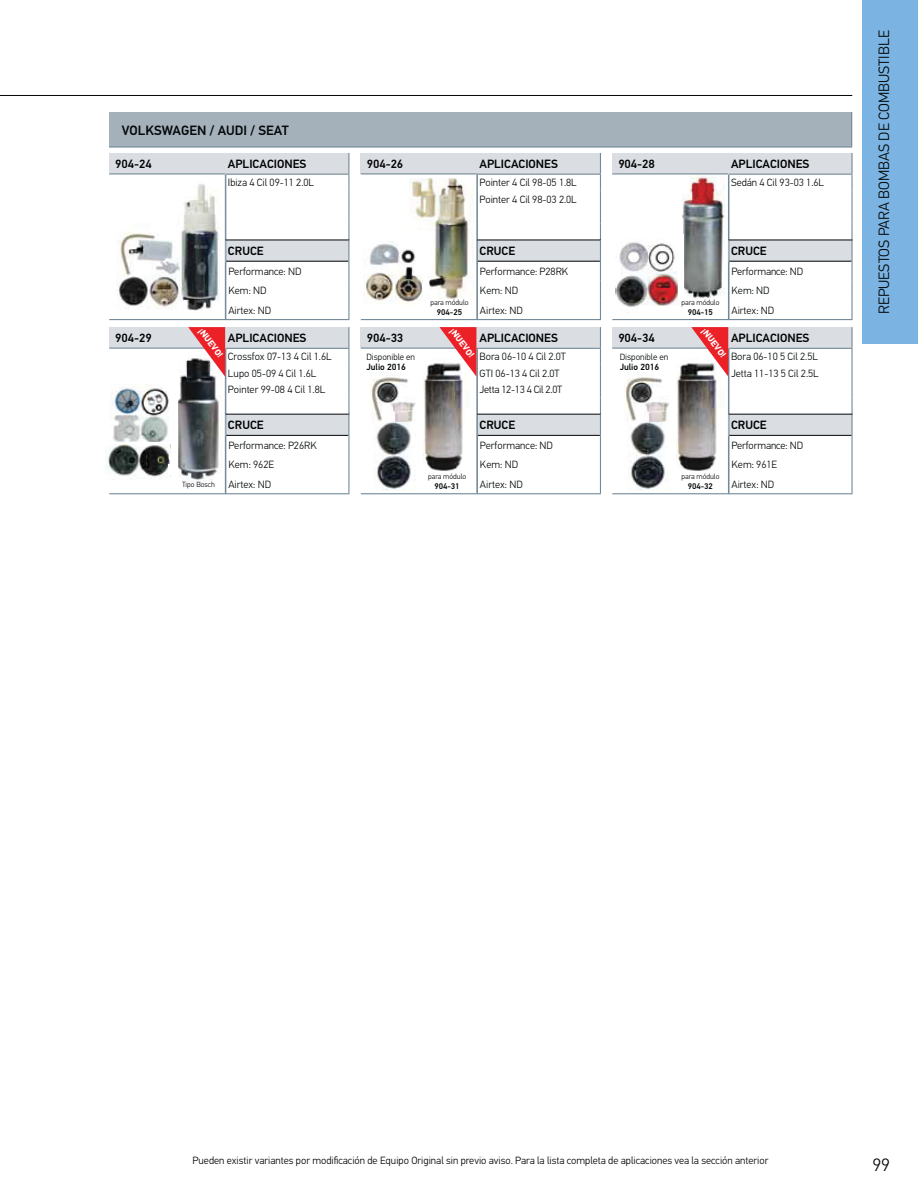
<style>
.page{position:relative;width:918px;height:1188px;background:#fff}
.page>*{position:absolute;margin:0;border:0;box-sizing:border-box;transform-origin:0 0}
.t1{font:300 18px "Hella DIN Universal";color:#040809}
.t2{font:300 15px "Hella DIN Universal";color:#040809}
.t3{font:500 13.5px "Hella DIN Universal";color:#040809}
.t4{font:500 12px "Hella DIN Universal";color:#010202}
.t5{font:300 10.5px/19.4px "Hella DIN Universal";color:#040809}
.t6{font:300 10.5px "Hella DIN Universal";color:#010202}
.t7{font:300 9px "Hella DIN Universal";color:#040809}
.t8{font:700 9px "Hella DIN Universal";color:#fff}
.t9{font:500 9px "Hella DIN Universal";color:#040809}
.t10{font:500 8.25px "Hella DIN Universal";color:#040809}
.t11{font:300 7.5px "Hella DIN Universal";color:#040809}
</style>
<div class="page">
<img style="left:106px;top:444px;width:64px;height:34px">
<div style="left:169px;top:452px;width:8px;height:11px;background:#fff;border-radius:50%"></div>
<div style="left:169px;top:465px;width:6px;height:10px;background:#fff"></div>
<img style="left:409px;top:174px;width:64px;height:126px">
<div style="left:393px;top:233px;width:33px;height:77px;background:#fff"></div>
<div style="left:422px;top:279px;width:7px;height:17px;background:#fff"></div>
<img style="left:116px;top:174px;width:103px;height:137px">
<img style="left:365px;top:242px;width:57px;height:63px">
<img style="left:683px;top:174px;width:41px;height:125px">
<img style="left:178px;top:360px;width:10px;height:117px">
<img style="left:423px;top:363px;width:16px;height:108px">
<img style="left:677px;top:363px;width:14px;height:108px">
<img style="left:371px;top:377px;width:44px;height:113px">
<img style="left:624px;top:377px;width:45px;height:113px">
<img style="left:616px;top:242px;width:64px;height:65px">
<div style="left:678px;top:235px;width:5px;height:64px;background:#fff"></div>
<img style="left:111px;top:386px;width:57px;height:56px">
<svg style="left:139px;top:441px;width:6px;height:4px"></svg>
<div style="left:863px;top:0;width:55px;height:344px;background:#7bb4e2"></div>
<hr style="left:0;top:95px;width:852px;height:1px;background:#040809">
<div style="left:109px;top:112px;width:743px;height:35px;background:#a4b1bb"></div>
<hr style="left:851px;top:112px;width:1px;height:34px;background:#748a98">
<hr style="left:109px;top:146px;width:743px;height:2px;background:#748a98">
<div style="left:109px;top:153px;width:116px;height:21px;background:#dadee3"></div>
<hr style="left:109px;top:173px;width:117px;height:1px;background:#748a98">
<hr style="left:109px;top:319px;width:117px;height:1px;background:#748a98">
<svg style="left:225px;top:153px;width:124px;height:166px"></svg>
<hr style="left:225px;top:319px;width:124px;height:1px;background:#748a98">
<div style="left:361px;top:153px;width:116px;height:21px;background:#dadee3"></div>
<hr style="left:361px;top:173px;width:117px;height:1px;background:#748a98">
<hr style="left:476px;top:174px;width:2px;height:145px;background:#748a98">
<hr style="left:361px;top:319px;width:117px;height:1px;background:#748a98">
<svg style="left:477px;top:153px;width:124px;height:166px"></svg>
<hr style="left:477px;top:319px;width:124px;height:1px;background:#748a98">
<div style="left:612px;top:153px;width:117px;height:21px;background:#dadee3"></div>
<hr style="left:612px;top:173px;width:117px;height:1px;background:#748a98">
<hr style="left:612px;top:319px;width:117px;height:1px;background:#748a98">
<svg style="left:728px;top:153px;width:125px;height:166px"></svg>
<hr style="left:729px;top:319px;width:124px;height:1px;background:#748a98">
<div style="left:109px;top:327px;width:116px;height:21px;background:#dadee3"></div>
<hr style="left:109px;top:348px;width:117px;height:1px;background:#748a98">
<hr style="left:109px;top:493px;width:117px;height:1px;background:#748a98">
<hr style="left:225px;top:493px;width:124px;height:1px;background:#748a98">
<div style="left:361px;top:327px;width:116px;height:21px;background:#dadee3"></div>
<hr style="left:361px;top:348px;width:117px;height:1px;background:#748a98">
<hr style="left:361px;top:493px;width:117px;height:1px;background:#748a98">
<hr style="left:477px;top:493px;width:124px;height:1px;background:#748a98">
<div style="left:612px;top:327px;width:117px;height:21px;background:#dadee3"></div>
<hr style="left:612px;top:348px;width:117px;height:1px;background:#748a98">
<hr style="left:612px;top:493px;width:117px;height:1px;background:#748a98">
<hr style="left:729px;top:493px;width:124px;height:1px;background:#748a98">
<svg style="left:439px;top:327px;width:162px;height:166px"></svg>
<svg style="left:188px;top:327px;width:161px;height:166px"></svg>
<svg style="left:691px;top:327px;width:162px;height:166px"></svg>
<p class="t3" style="left:122px;top:125px;width:168px">VOLKSWAGEN / AUDI / SEAT</p>
<p class="t4" style="left:115px;top:159px;width:38px">904-24</p>
<p class="t4" style="left:228px;top:159px;width:80px">APLICACIONES</p>
<p class="t5" style="left:228px;top:174px;width:88px">Ibiza 4 Cil 09-11 2.0L</p>
<p class="t4" style="left:228px;top:246px;width:37px">CRUCE</p>
<p class="t5" style="left:228px;top:262px;width:75px">Performance: ND<br>Kem: ND<br>Airtex: ND</p>
<p class="t4" style="left:367px;top:159px;width:38px">904-26</p>
<p class="t4" style="left:480px;top:159px;width:80px">APLICACIONES</p>
<p class="t5" style="left:480px;top:175px;width:99px;line-height:16.4px">Pointer 4 Cil 98-05 1.8L<br>Pointer 4 Cil 98-03 2.0L</p>
<p class="t11" style="left:430px;top:300px;width:40px">para módulo</p>
<p class="t10" style="left:437px;top:309px;width:27px">904-25</p>
<p class="t4" style="left:480px;top:246px;width:37px">CRUCE</p>
<p class="t5" style="left:480px;top:262px;width:90px">Performance: P28RK<br>Kem: ND<br>Airtex: ND</p>
<p class="t4" style="left:618px;top:159px;width:38px">904-28</p>
<p class="t4" style="left:731px;top:159px;width:80px">APLICACIONES</p>
<p class="t5" style="left:731px;top:174px;width:95px">Sedán 4 Cil 93-03 1.6L</p>
<p class="t11" style="left:681px;top:299px;width:40px">para módulo</p>
<p class="t10" style="left:688px;top:309px;width:27px">904-15</p>
<p class="t4" style="left:731px;top:246px;width:37px">CRUCE</p>
<p class="t5" style="left:732px;top:262px;width:73px">Performance: ND<br>Kem: ND<br>Airtex: ND</p>
<p class="t8" style="left:203px;top:327px;width:35px;rotate:53deg">¡NUEVO!</p>
<p class="t8" style="left:455px;top:327px;width:35px;rotate:53deg">¡NUEVO!</p>
<p class="t8" style="left:706px;top:327px;width:35px;rotate:53deg">¡NUEVO!</p>
<p class="t4" style="left:115px;top:334px;width:38px">904-29</p>
<p class="t4" style="left:228px;top:334px;width:80px">APLICACIONES</p>
<p class="t5" style="left:228px;top:349px;width:105px;line-height:16.4px">Crossfox 07-13 4 Cil 1.6L<br>Lupo 05-09 4 Cil 1.6L<br>Pointer 99-08 4 Cil 1.8L</p>
<p class="t4" style="left:228px;top:421px;width:37px">CRUCE</p>
<p class="t5" style="left:228px;top:437px;width:90px">Performance: P26RK<br>Kem: 962E<br>Airtex: ND</p>
<p class="t4" style="left:367px;top:334px;width:38px">904-33</p>
<p class="t4" style="left:480px;top:334px;width:80px">APLICACIONES</p>
<p class="t5" style="left:480px;top:349px;width:88px;line-height:16.4px">Bora 06-10 4 Cil 2.0T<br>GTI 06-13 4 Cil 2.0T<br>Jetta 12-13 4 Cil 2.0T</p>
<p class="t4" style="left:480px;top:421px;width:37px">CRUCE</p>
<p class="t5" style="left:480px;top:437px;width:75px">Performance: ND<br>Kem: ND<br>Airtex: ND</p>
<p class="t4" style="left:618px;top:334px;width:38px">904-34</p>
<p class="t4" style="left:731px;top:334px;width:80px">APLICACIONES</p>
<p class="t5" style="left:731px;top:349px;width:89px;line-height:16.4px">Bora 06-10 5 Cil 2.5L<br>Jetta 11-13 5 Cil 2.5L</p>
<p class="t7" style="left:366px;top:353px;width:50px">Disponible en</p>
<p class="t9" style="left:366px;top:364px;width:41px">Julio 2016</p>
<p class="t7" style="left:620px;top:353px;width:50px">Disponible en</p>
<p class="t9" style="left:620px;top:364px;width:41px">Julio 2016</p>
<p class="t4" style="left:731px;top:421px;width:37px">CRUCE</p>
<p class="t5" style="left:732px;top:437px;width:73px">Performance: ND<br>Kem: 961E<br>Airtex: ND</p>
<p class="t11" style="left:428px;top:474px;width:40px">para módulo</p>
<p class="t10" style="left:435px;top:483px;width:27px">904-31</p>
<p class="t11" style="left:681px;top:474px;width:40px">para módulo</p>
<p class="t10" style="left:688px;top:483px;width:27px">904-32</p>
<p class="t11" style="left:182px;top:482px;width:34px">Tipo Bosch</p>
<h2 class="t2" style="left:878px;top:314px;width:285px;rotate:-90deg">REPUESTOS PARA BOMBAS DE COMBUSTIBLE</h2>
<p class="t6" style="left:193px;top:1157px;width:577px">Pueden existir variantes por modificación de Equipo Original sin previo aviso. Para la lista completa de aplicaciones vea la sección anterior</p>
<h1 class="t1" style="left:872px;top:1158px;width:19px">99</h1>
</div>
